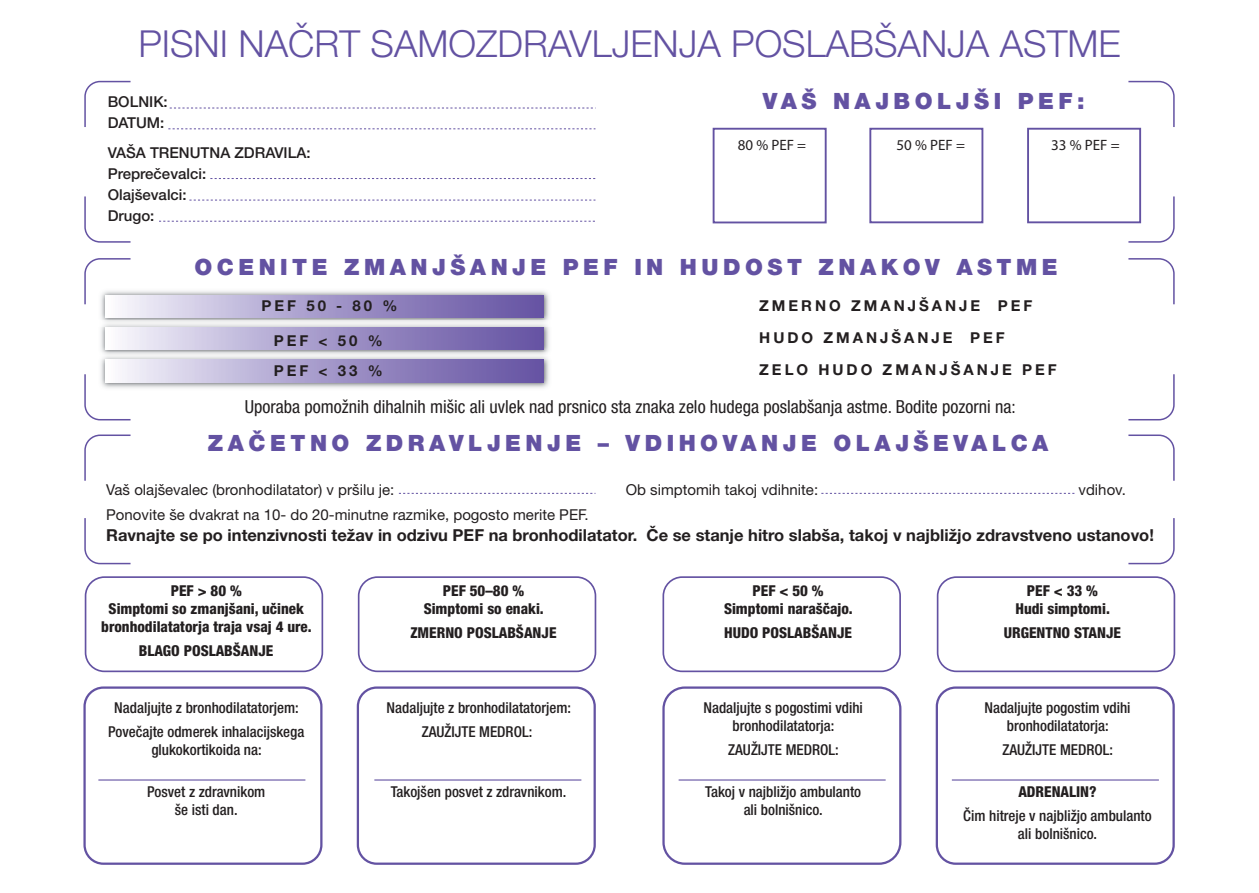
<style>
.page{position:relative;width:1259px;height:893px;background:#fff}
.page>*{position:absolute;margin:0;border:0;box-sizing:border-box;transform-origin:0 0}
.t1{font:300 37.2px "Helvetica Neue LT Com";color:#6352a2}
.t2{font:900 22.5px "Helvetica Neue LT Com";letter-spacing:.2em;color:#6352a2}
.t3{font:condensed 18px "Helvetica Neue LT Com";color:#231f20}
.t4{font:700 16.5px "Helvetica Neue LT Com";color:#231f20}
.t5{font:500 condensed 15px/18px "Helvetica Neue LT Com";color:#231f20;text-align:center}
.t6{font:800 condensed 15px/18px "Helvetica Neue LT Com";color:#231f20;text-align:center}
.t7{font:15px "Helvetica Neue LT Com";color:#231f20}
.t8{font:700 15px/32px "Helvetica Neue LT Com";letter-spacing:.2em;color:#231f20}
.t9{font:500 15px/21px "Helvetica Neue LT Com";color:#231f20}
.t10{font:15px "Myriad Pro";color:#231f20}
</style>
<div class="page">
<img style="left:101px;top:291px;width:448px;height:29px">
<div style="left:106px;top:295px;width:437px;height:23px;background:linear-gradient(to right,#f4f2fa,#5e4b9f)"></div>
<img style="left:101px;top:326px;width:448px;height:26px">
<div style="left:106px;top:327px;width:437px;height:23px;background:linear-gradient(to right,#f4f2fa,#5e4b9f)"></div>
<img style="left:101px;top:358px;width:448px;height:30px">
<div style="left:106px;top:360px;width:437px;height:22px;background:linear-gradient(to right,#f4f2fa,#5e4b9f)"></div>
<svg style="left:84px;top:196px;width:47px;height:47px"></svg>
<svg style="left:1127px;top:195px;width:48px;height:48px"></svg>
<svg style="left:84px;top:373px;width:48px;height:48px"></svg>
<svg style="left:1128px;top:374px;width:47px;height:47px"></svg>
<svg style="left:84px;top:518px;width:47px;height:47px"></svg>
<svg style="left:1128px;top:518px;width:47px;height:47px"></svg>
<svg style="left:84px;top:80px;width:47px;height:47px"></svg>
<svg style="left:1127px;top:80px;width:48px;height:49px"></svg>
<svg style="left:84px;top:258px;width:48px;height:48px"></svg>
<svg style="left:1128px;top:258px;width:47px;height:47px"></svg>
<svg style="left:84px;top:434px;width:47px;height:47px"></svg>
<svg style="left:1128px;top:434px;width:47px;height:47px"></svg>
<svg style="left:168px;top:129px;width:427px;height:1px"></svg>
<svg style="left:210px;top:178px;width:386px;height:1px"></svg>
<svg style="left:189px;top:200px;width:406px;height:1px"></svg>
<svg style="left:159px;top:221px;width:436px;height:1px"></svg>
<svg style="left:170px;top:108px;width:423px;height:1px"></svg>
<svg style="left:399px;top:493px;width:196px;height:1px"></svg>
<svg style="left:821px;top:493px;width:254px;height:1px"></svg>
<div style="left:712px;top:128px;width:114px;height:95px;border:2px solid #6352a2"></div>
<div style="left:869px;top:128px;width:114px;height:95px;border:2px solid #6352a2"></div>
<div style="left:1027px;top:128px;width:114px;height:95px;border:2px solid #6352a2"></div>
<div style="left:85px;top:576px;width:238px;height:96px;border:2px solid #6352a2;border-radius:19px"></div>
<div style="left:662px;top:576px;width:239px;height:96px;border:2px solid #6352a2;border-radius:19px"></div>
<div style="left:935px;top:686px;width:239px;height:179px;border:2px solid #6352a2;border-radius:19px"></div>
<div style="left:662px;top:686px;width:239px;height:179px;border:2px solid #6352a2;border-radius:21px"></div>
<div style="left:357px;top:686px;width:239px;height:179px;border:2px solid #6352a2;border-radius:19px"></div>
<div style="left:83px;top:686px;width:239px;height:179px;border:2px solid #6352a2;border-radius:19px"></div>
<div style="left:358px;top:576px;width:238px;height:96px;border:2px solid #6352a2;border-radius:19px"></div>
<div style="left:936px;top:576px;width:239px;height:96px;border:2px solid #6352a2;border-radius:19px"></div>
<hr style="left:98px;top:779px;width:207px;height:2px;background:#6352a2">
<hr style="left:374px;top:779px;width:207px;height:2px;background:#6352a2">
<hr style="left:678px;top:779px;width:207px;height:2px;background:#6352a2">
<hr style="left:952px;top:779px;width:207px;height:2px;background:#6352a2">
<h1 class="t1" style="left:138px;top:31px;width:983px">PISNI NAČRT SAMOZDRAVLJENJA POSLABŠANJA ASTME</h1>
<p class="t9" style="left:108px;top:92px;width:62px">BOLNIK:<br>DATUM:</p>
<p class="t9" style="left:108px;top:143px;width:204px">VAŠA TRENUTNA ZDRAVILA:<br>Preprečevalci:<br>Olajševalci:<br>Drugo:</p>
<h2 class="t2" style="left:763px;top:88px;width:323px">VAŠ NAJBOLJŠI PEF:</h2>
<p class="t10" style="left:738px;top:136px;width:70px">80 % PEF =</p>
<p class="t10" style="left:896px;top:136px;width:70px">50 % PEF =</p>
<p class="t10" style="left:1051px;top:136px;width:70px">33 % PEF =</p>
<h2 class="t2" style="left:194px;top:254px;width:865px">OCENITE ZMANJŠANJE PEF IN HUDOST ZNAKOV ASTME</h2>
<p class="t8" style="left:261px;top:290px;width:137px">PEF 50 - 80 %</p>
<p class="t8" style="left:274px;top:325px;width:110px">PEF &lt; 50 %</p>
<p class="t8" style="left:759px;top:290px;width:275px">ZMERNO ZMANJŠANJE PEF<br>HUDO ZMANJŠANJE PEF</p>
<p class="t8" style="left:274px;top:355px;width:110px">PEF &lt; 33 %</p>
<p class="t8" style="left:759px;top:354px;width:299px">ZELO HUDO ZMANJŠANJE PEF</p>
<p class="t3" style="left:245px;top:400px;width:772px">Uporaba pomožnih dihalnih mišic ali uvlek nad prsnico sta znaka zelo hudega poslabšanja astme. Bodite pozorni na:</p>
<h2 class="t2" style="left:208px;top:430px;width:842px">ZAČETNO ZDRAVLJENJE – VDIHOVANJE OLAJŠEVALCA</h2>
<p class="t7" style="left:106px;top:484px;width:290px">Vaš olajševalec (bronhodilatator) v pršilu je:</p>
<p class="t7" style="left:626px;top:484px;width:194px">Ob simptomih takoj vdihnite:</p>
<p class="t7" style="left:1078px;top:484px;width:49px">vdihov.</p>
<p class="t7" style="left:106px;top:509px;width:484px">Ponovite še dvakrat na 10- do 20-minutne razmike, pogosto merite PEF.</p>
<p class="t4" style="left:106px;top:526px;width:1049px">Ravnajte se po intenzivnosti težav in odzivu PEF na bronhodilatator. Če se stanje hitro slabša, takoj v najbližjo zdravstveno ustanovo!</p>
<p class="t6" style="left:101px;top:583px;width:212px">PEF &gt; 80 %<br>Simptomi so zmanjšani, učinek bronhodilatatorja traja vsaj 4 ure.</p>
<p class="t6" style="left:139px;top:643px;width:136px">BLAGO POSLABŠANJE</p>
<p class="t5" style="left:108px;top:697px;width:198px;line-height:24px">Nadaljujte z bronhodilatatorjem:<br>Povečajte odmerek inhalacijskega</p>
<p class="t5" style="left:151px;top:742px;width:112px">glukokortikoida na:</p>
<p class="t5" style="left:147px;top:784px;width:120px">Posvet z zdravnikom še isti dan.</p>
<p class="t6" style="left:424px;top:583px;width:122px">PEF 50–80 %<br>Simptomi so enaki.</p>
<p class="t6" style="left:410px;top:625px;width:148px">ZMERNO POSLABŠANJE</p>
<p class="t5" style="left:387px;top:697px;width:186px;line-height:24px">Nadaljujte z bronhodilatatorjem:<br>ZAUŽIJTE MEDROL:</p>
<p class="t5" style="left:391px;top:784px;width:177px">Takojšen posvet z zdravnikom.</p>
<p class="t6" style="left:724px;top:583px;width:130px">PEF &lt; 50 %<br>Simptomi naraščajo.</p>
<p class="t6" style="left:724px;top:625px;width:129px">HUDO POSLABŠANJE</p>
<p class="t5" style="left:703px;top:700px;width:161px">Nadaljujte s pogostimi vdihi bronhodilatatorja:</p>
<p class="t5" style="left:728px;top:742px;width:112px">ZAUŽIJTE MEDROL:</p>
<p class="t5" style="left:705px;top:784px;width:157px">Takoj v najbližjo ambulanto ali bolnišnico.</p>
<p class="t6" style="left:1015px;top:583px;width:96px">PEF &lt; 33 %<br>Hudi simptomi.</p>
<p class="t6" style="left:1003px;top:625px;width:119px">URGENTNO STANJE</p>
<p class="t5" style="left:984px;top:700px;width:148px">Nadaljujte pogostim vdihi bronhodilatatorja:</p>
<p class="t5" style="left:1002px;top:742px;width:112px">ZAUŽIJTE MEDROL:</p>
<p class="t6" style="left:1018px;top:784px;width:80px">ADRENALIN?</p>
<p class="t5" style="left:963px;top:808px;width:190px">Čim hitreje v najbližjo ambulanto ali bolnišnico.</p>
</div>
